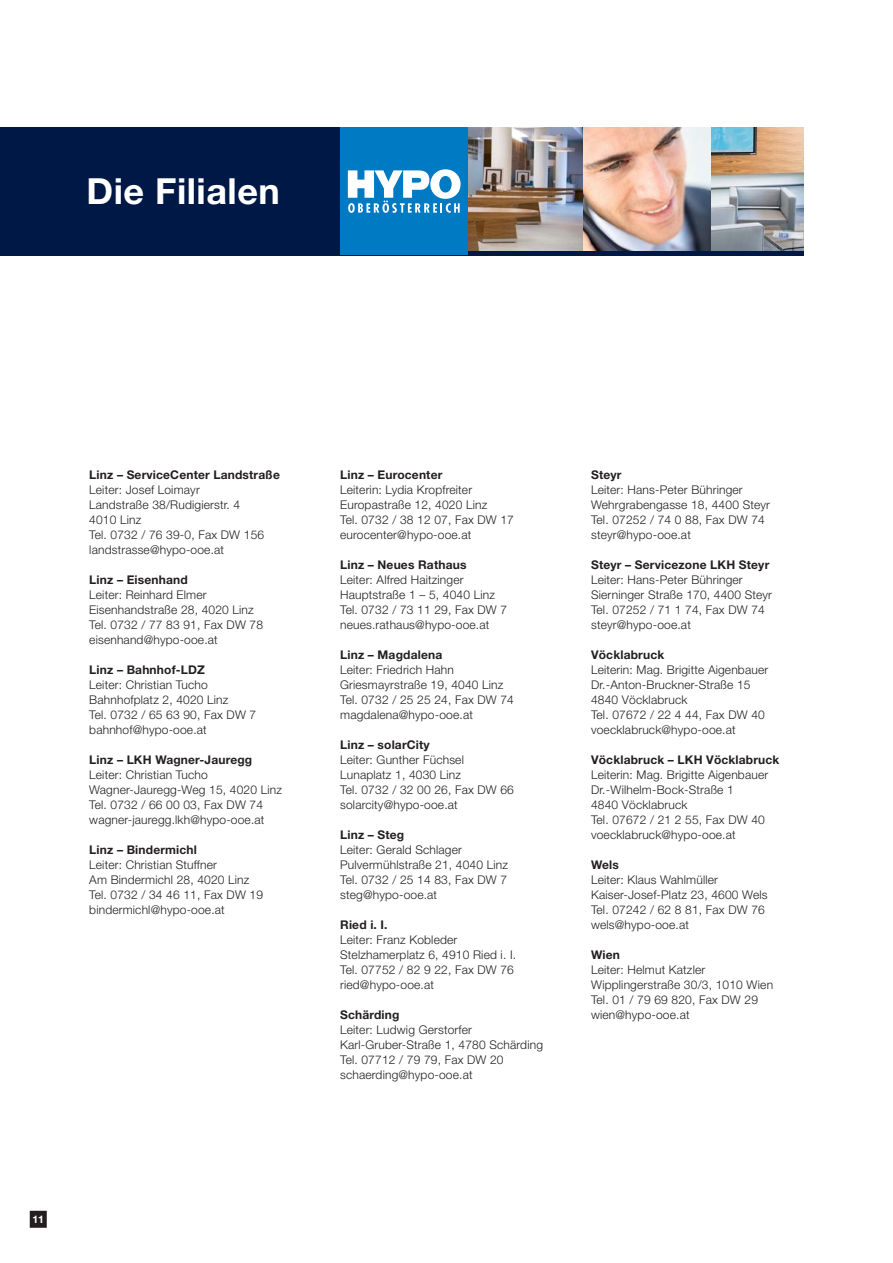
<style>
.page{position:relative;width:893px;height:1263px;background:#fff}
.page>*{position:absolute;margin:0;border:0;box-sizing:border-box;transform-origin:0 0}
.t1{font:700 36px "Helvetica Neue";letter-spacing:.015em;color:#fff}
.t2{font:300 12px/15px "Helvetica Neue";letter-spacing:.015em;color:#231f20}
.t3{font:700 12px "Helvetica Neue";letter-spacing:.015em;color:#231f20}
.t4{font:700 10.5px "Helvetica Neue";color:#fff}
</style>
<div class="page">
<div style="left:31px;top:1211px;width:15px;height:16px;background:#231f20"></div>
<div style="left:30px;top:1211px;width:17px;height:17px;border:2px solid #231f20"></div>
<img style="left:468px;top:128px;width:336px;height:123px">
<div style="left:0;top:128px;width:343px;height:127px;background:#001845"></div>
<hr style="left:0;top:251px;width:804px;height:4px;background:#001845">
<div style="left:340px;top:128px;width:128px;height:127px;background:#007ac2"></div>
<svg style="left:348px;top:169px;width:113px;height:44px"></svg>
<h1 class="t1" style="left:87px;top:178px;width:195px">Die Filialen</h1>
<p class="t3" style="left:89px;top:470px;width:192px">Linz – ServiceCenter Landstraße</p>
<p class="t2" style="left:89px;top:483px;width:176px">Leiter: Josef Loimayr<br>Landstraße 38/Rudigierstr. 4<br>4010 Linz<br>Tel. 0732 / 76 39-0, Fax DW 156 landstrasse@hypo-ooe.at</p>
<p class="t3" style="left:89px;top:575px;width:100px">Linz – Eisenhand</p>
<p class="t2" style="left:89px;top:588px;width:175px">Leiter: Reinhard Elmer<br>Eisenhandstraße 28, 4020 Linz<br>Tel. 0732 / 77 83 91, Fax DW 78 eisenhand@hypo-ooe.at</p>
<p class="t3" style="left:89px;top:665px;width:117px">Linz – Bahnhof-LDZ</p>
<p class="t2" style="left:89px;top:678px;width:168px">Leiter: Christian Tucho<br>Bahnhofplatz 2, 4020 Linz<br>Tel. 0732 / 65 63 90, Fax DW 7 bahnhof@hypo-ooe.at</p>
<p class="t3" style="left:89px;top:755px;width:164px">Linz – LKH Wagner-Jauregg</p>
<p class="t2" style="left:89px;top:768px;width:194px">Leiter: Christian Tucho<br>Wagner-Jauregg-Weg 15, 4020 Linz<br>Tel. 0732 / 66 00 03, Fax DW 74 wagner-jauregg.lkh@hypo-ooe.at</p>
<p class="t3" style="left:89px;top:845px;width:109px">Linz – Bindermichl</p>
<p class="t2" style="left:89px;top:858px;width:175px">Leiter: Christian Stuffner<br>Am Bindermichl 28, 4020 Linz<br>Tel. 0732 / 34 46 11, Fax DW 19 bindermichl@hypo-ooe.at</p>
<p class="t4" style="left:32px;top:1215px;width:13px">11</p>
<p class="t3" style="left:340px;top:470px;width:104px">Linz – Eurocenter</p>
<p class="t2" style="left:340px;top:483px;width:175px">Leiterin: Lydia Kropfreiter<br>Europastraße 12, 4020 Linz<br>Tel. 0732 / 38 12 07, Fax DW 17 eurocenter@hypo-ooe.at</p>
<p class="t3" style="left:340px;top:560px;width:128px">Linz – Neues Rathaus</p>
<p class="t2" style="left:340px;top:573px;width:168px">Leiter: Alfred Haitzinger<br>Hauptstraße 1 – 5, 4040 Linz<br>Tel. 0732 / 73 11 29, Fax DW 7 neues.rathaus@hypo-ooe.at</p>
<p class="t3" style="left:340px;top:650px;width:104px">Linz – Magdalena</p>
<p class="t2" style="left:340px;top:663px;width:175px">Leiter: Friedrich Hahn<br>Griesmayrstraße 19, 4040 Linz<br>Tel. 0732 / 25 25 24, Fax DW 74 magdalena@hypo-ooe.at</p>
<p class="t3" style="left:340px;top:740px;width:91px">Linz – solarCity</p>
<p class="t2" style="left:340px;top:753px;width:175px">Leiter: Gunther Füchsel<br>Lunaplatz 1, 4030 Linz<br>Tel. 0732 / 32 00 26, Fax DW 66 solarcity@hypo-ooe.at</p>
<p class="t3" style="left:340px;top:830px;width:66px">Linz – Steg</p>
<p class="t2" style="left:340px;top:843px;width:169px">Leiter: Gerald Schlager<br>Pulvermühlstraße 21, 4040 Linz<br>Tel. 0732 / 25 14 83, Fax DW 7 steg@hypo-ooe.at</p>
<p class="t3" style="left:340px;top:920px;width:49px">Ried i. I.</p>
<p class="t2" style="left:340px;top:933px;width:178px">Leiter: Franz Kobleder<br>Stelzhamerplatz 6, 4910 Ried i. I.<br>Tel. 07752 / 82 9 22, Fax DW 76 ried@hypo-ooe.at</p>
<p class="t3" style="left:340px;top:1010px;width:61px">Schärding</p>
<p class="t2" style="left:340px;top:1023px;width:204px">Leiter: Ludwig Gerstorfer<br>Karl-Gruber-Straße 1, 4780 Schärding<br>Tel. 07712 / 79 79, Fax DW 20 schaerding@hypo-ooe.at</p>
<p class="t3" style="left:591px;top:470px;width:32px">Steyr</p>
<p class="t2" style="left:591px;top:483px;width:180px">Leiter: Hans-Peter Bühringer<br>Wehrgrabengasse 18, 4400 Steyr<br>Tel. 07252 / 74 0 88, Fax DW 74 steyr@hypo-ooe.at</p>
<p class="t3" style="left:591px;top:560px;width:180px">Steyr – Servicezone LKH Steyr</p>
<p class="t2" style="left:591px;top:573px;width:182px">Leiter: Hans-Peter Bühringer<br>Sierninger Straße 170, 4400 Steyr<br>Tel. 07252 / 71 1 74, Fax DW 74 steyr@hypo-ooe.at</p>
<p class="t3" style="left:591px;top:650px;width:75px">Vöcklabruck</p>
<p class="t2" style="left:591px;top:663px;width:179px">Leiterin: Mag. Brigitte Aigenbauer<br>Dr.-Anton-Bruckner-Straße 15<br>4840 Vöcklabruck<br>Tel. 07672 / 22 4 44, Fax DW 40 voecklabruck@hypo-ooe.at</p>
<p class="t3" style="left:591px;top:755px;width:190px">Vöcklabruck – LKH Vöcklabruck</p>
<p class="t2" style="left:591px;top:768px;width:179px">Leiterin: Mag. Brigitte Aigenbauer<br>Dr.-Wilhelm-Bock-Straße 1<br>4840 Vöcklabruck<br>Tel. 07672 / 21 2 55, Fax DW 40 voecklabruck@hypo-ooe.at</p>
<p class="t3" style="left:591px;top:860px;width:29px">Wels</p>
<p class="t2" style="left:591px;top:873px;width:178px">Leiter: Klaus Wahlmüller<br>Kaiser-Josef-Platz 23, 4600 Wels<br>Tel. 07242 / 62 8 81, Fax DW 76 wels@hypo-ooe.at</p>
<p class="t3" style="left:591px;top:950px;width:30px">Wien</p>
<p class="t2" style="left:591px;top:963px;width:184px">Leiter: Helmut Katzler<br>Wipplingerstraße 30/3, 1010 Wien<br>Tel. 01 / 79 69 820, Fax DW 29 wien@hypo-ooe.at</p>
</div>
